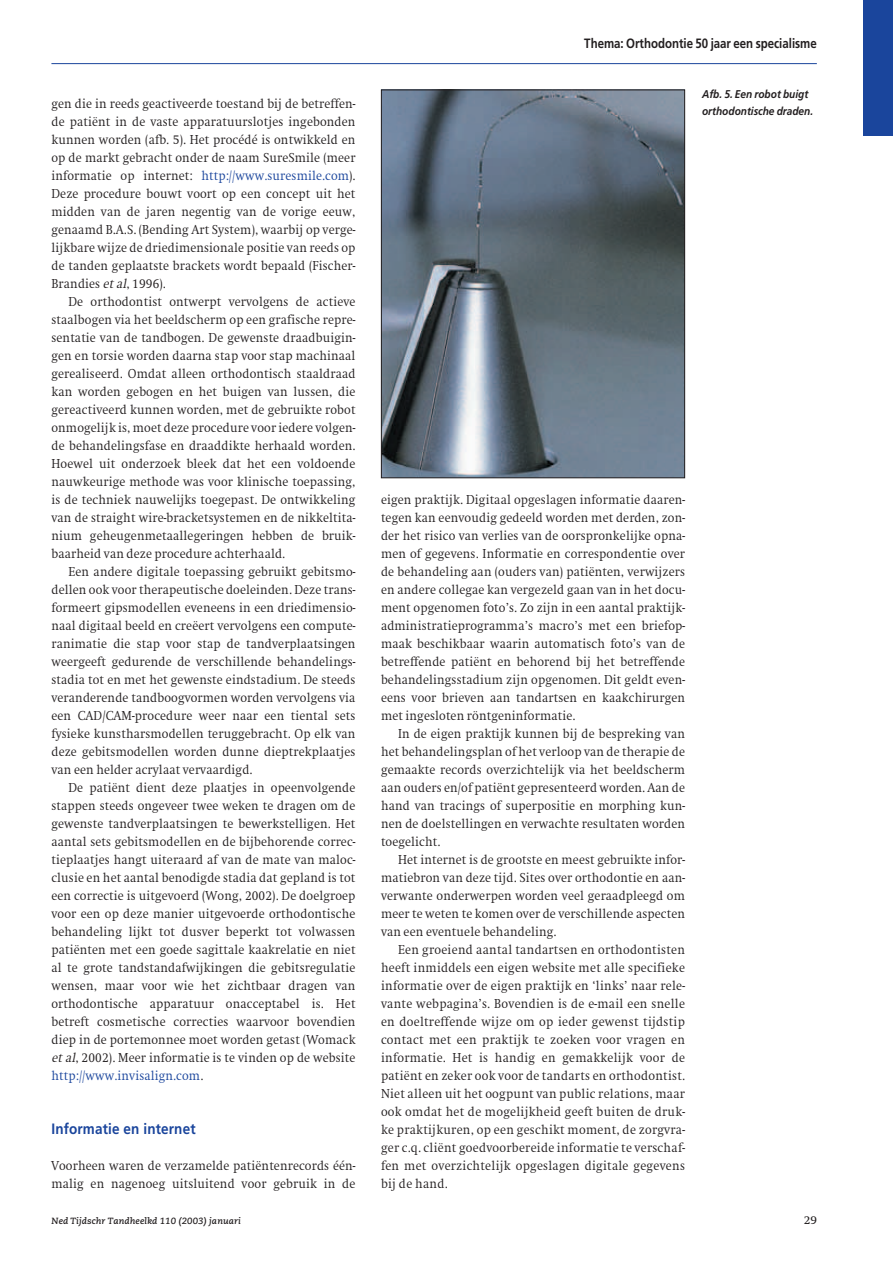
<style>
.page{position:relative;width:893px;height:1263px;background:#fff}
.page>*{position:absolute;margin:0;border:0;box-sizing:border-box;transform-origin:0 0}
.t1{font:700 15px "Frutiger";letter-spacing:.01em;color:#1a459c;scale:.9 1}
.t2{font:300 13.5px/18px "Swift";letter-spacing:.01em;color:#231f20;text-align:justify;scale:.92 1}
.t3{font:700 13.5px "Frutiger";color:#231f20;scale:.85 1}
.t4{font:12px "Swift";color:#231f20}
.t5{font:italic 700 11.25px/16.5px "Frutiger";color:#231f20;scale:.9 1}
.t6{font:italic 700 9px "Caecilia";letter-spacing:.01em;color:#231f20}
.s1{color:#1a459c}
.s2{font-style:italic}
</style>
<div class="page">
<div style="left:864px;top:0;width:29px;height:136px;background:#1a459c"></div>
<hr style="left:51px;top:63px;width:766px;height:1px;background:#1a459c">
<img style="left:383px;top:92px;width:300px;height:384px">
<div style="left:381px;top:90px;width:304px;height:388px;border:1px solid #231f20"></div>
<p class="t2" style="left:51px;top:95px;width:332px">gen die in reeds geactiveerde toestand bij de betreffen&shy;de patiënt in de vaste apparatuurslotjes ingebonden kunnen worden (afb. 5). Het procédé is ontwikkeld en op de markt gebracht onder de naam SureSmile (meer informatie op internet: <span class="s1">http://www.suresmile.com</span>).<br>Deze procedure bouwt voort op een concept uit het midden van de jaren negentig van de vorige eeuw, genaamd B.A.S. (Bending Art System), waarbij op verge&shy;lijkbare wijze de driedimensionale positie van reeds op de tanden geplaatste brackets wordt bepaald (Fischer-Brandies <span class="s2">et al</span>, 1996).</p>
<p class="t2" style="left:51px;top:293px;width:332px;text-indent:17px">De orthodontist ontwerpt vervolgens de actieve staalbogen via het beeldscherm op een grafische repre&shy;sentatie van de tandbogen. De gewenste draadbuigin&shy;gen en torsie worden daarna stap voor stap machinaal gerealiseerd. Omdat alleen orthodontisch staaldraad kan worden gebogen en het buigen van lussen, die gereactiveerd kunnen worden, met de gebruikte robot onmogelijk is, moet deze procedure voor iedere volgen&shy;de behandelingsfase en draaddikte herhaald worden.<br>Hoewel uit onderzoek bleek dat het een voldoende nauwkeurige methode was voor klinische toepassing, is de techniek nauwelijks toegepast. De ontwikkeling van de straight wire-bracketsystemen en de nikkeltita&shy;nium geheugenmetaallegeringen hebben de bruik&shy;baarheid van deze procedure achterhaald.</p>
<p class="t2" style="left:51px;top:563px;width:332px;text-indent:17px">Een andere digitale toepassing gebruikt gebitsmo&shy;dellen ook voor therapeutische doeleinden. Deze trans&shy;formeert gipsmodellen eveneens in een driedimensio&shy;naal digitaal beeld en creëert vervolgens een compute&shy;ranimatie die stap voor stap de tandverplaatsingen weergeeft gedurende de verschillende behandelings&shy;stadia tot en met het gewenste eindstadium. De steeds veranderende tandboogvormen worden vervolgens via een CAD/CAM-procedure weer naar een tiental sets fysieke kunstharsmodellen teruggebracht. Op elk van deze gebitsmodellen worden dunne dieptrekplaatjes van een helder acrylaat vervaardigd.</p>
<p class="t2" style="left:51px;top:779px;width:332px;text-indent:17px">De patiënt dient deze plaatjes in opeenvolgende stappen steeds ongeveer twee weken te dragen om de gewenste tandverplaatsingen te bewerkstelligen. Het aantal sets gebitsmodellen en de bijbehorende correc&shy;tieplaatjes hangt uiteraard af van de mate van maloc&shy;clusie en het aantal benodigde stadia dat gepland is tot een correctie is uitgevoerd (Wong, 2002). De doelgroep voor een op deze manier uitgevoerde orthodontische behandeling lijkt tot dusver beperkt tot volwassen patiënten met een goede sagittale kaakrelatie en niet al te grote tandstandafwijkingen die gebitsregulatie wensen, maar voor wie het zichtbaar dragen van orthodontische apparatuur onacceptabel is. Het betreft cosmetische correcties waarvoor bovendien diep in de portemonnee moet worden getast (Womack <span class="s2">et al</span>, 2002). Meer informatie is te vinden op de website <span class="s1">http://www.invisalign.com</span>.</p>
<p class="t1" style="left:51px;top:1123px;width:162px">Informatie en internet</p>
<p class="t2" style="left:51px;top:1157px;width:332px">Voorheen waren de verzamelde patiëntenrecords één&shy;malig en nagenoeg uitsluitend voor gebruik in de</p>
<p class="t3" style="left:584px;top:38px;width:275px">Thema: Orthodontie 50 jaar een specialisme</p>
<p class="t5" style="left:702px;top:87px;width:125px">Afb. 5. Een robot buigt orthodontische draden.</p>
<p class="t2" style="left:381px;top:491px;width:332px">eigen praktijk. Digitaal opgeslagen informatie daaren&shy;tegen kan eenvoudig gedeeld worden met derden, zon&shy;der het risico van verlies van de oorspronkelijke opna&shy;men of gegevens. Informatie en correspondentie over de behandeling aan (ouders van) patiënten, verwijzers en andere collegae kan vergezeld gaan van in het docu&shy;ment opgenomen foto’s. Zo zijn in een aantal praktijk&shy;administratieprogramma’s macro’s met een briefop&shy;maak beschikbaar waarin automatisch foto’s van de betreffende patiënt en behorend bij het betreffende behandelingsstadium zijn opgenomen. Dit geldt even&shy;eens voor brieven aan tandartsen en kaakchirurgen met ingesloten röntgeninformatie.</p>
<p class="t2" style="left:381px;top:725px;width:332px;text-indent:17px">In de eigen praktijk kunnen bij de bespreking van het behandelingsplan of het verloop van de therapie de gemaakte records overzichtelijk via het beeldscherm aan ouders en/of patiënt gepresenteerd worden. Aan de hand van tracings of superpositie en morphing kun&shy;nen de doelstellingen en verwachte resultaten worden toegelicht.</p>
<p class="t2" style="left:381px;top:851px;width:332px;text-indent:17px">Het internet is de grootste en meest gebruikte infor&shy;matiebron van deze tijd. Sites over orthodontie en aan&shy;verwante onderwerpen worden veel geraadpleegd om meer te weten te komen over de verschillende aspecten van een eventuele behandeling.</p>
<p class="t2" style="left:381px;top:941px;width:332px;text-indent:17px">Een groeiend aantal tandartsen en orthodontisten heeft inmiddels een eigen website met alle specifieke informatie over de eigen praktijk en ‘links’ naar rele&shy;vante webpagina’s. Bovendien is de e-mail een snelle en doeltreffende wijze om op ieder gewenst tijdstip contact met een praktijk te zoeken voor vragen en informatie. Het is handig en gemakkelijk voor de patiënt en zeker ook voor de tandarts en orthodontist.<br>Niet alleen uit het oogpunt van public relations, maar ook omdat het de mogelijkheid geeft buiten de druk&shy;ke praktijkuren, op een geschikt moment, de zorgvra&shy;ger c.q. cliënt goedvoorbereide informatie te verschaf&shy;fen met overzichtelijk opgeslagen digitale gegevens bij de hand.</p>
<p class="t6" style="left:51px;top:1217px;width:191px">Ned Tijdschr Tandheelkd 110 (2003) januari</p>
<p class="t4" style="left:804px;top:1215px;width:15px">29</p>
</div>
